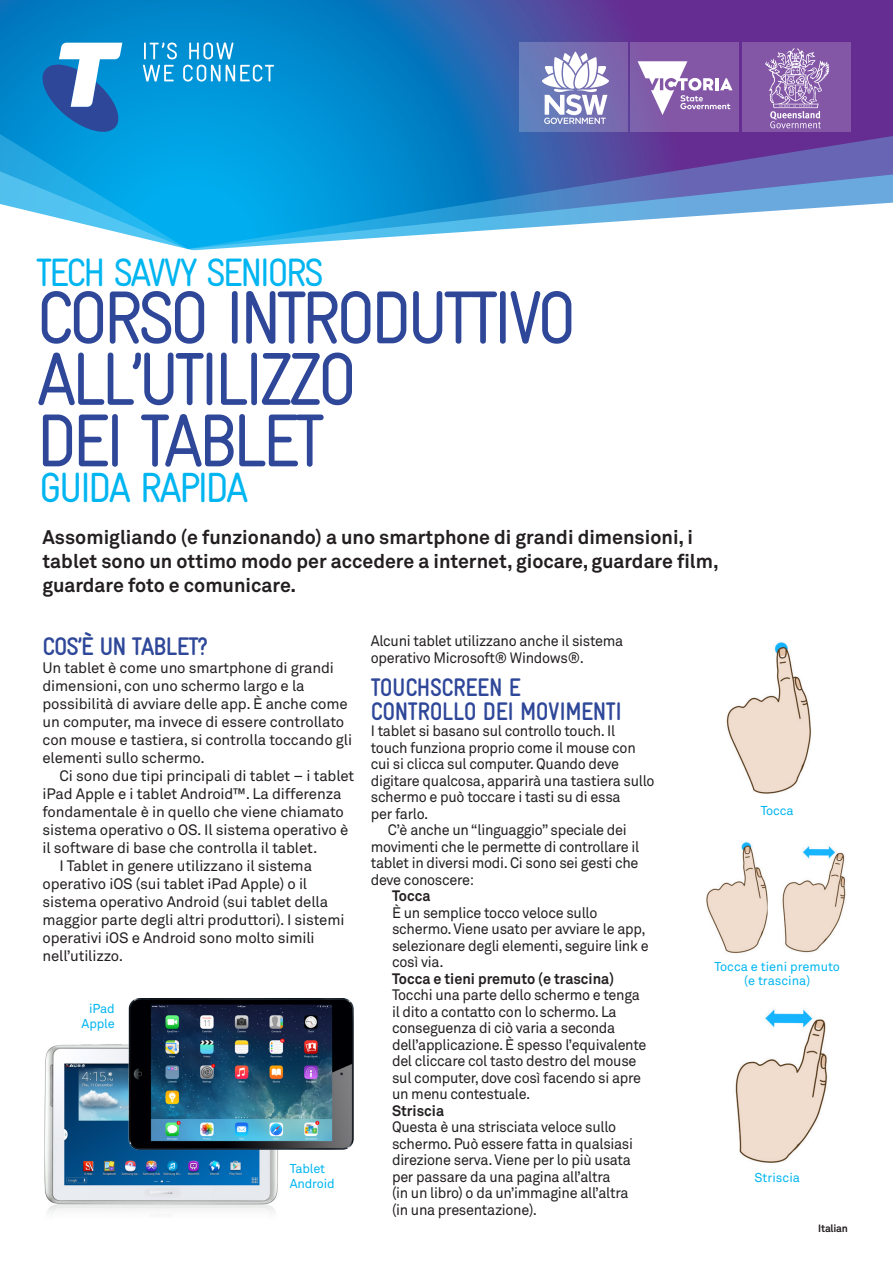
<style>
.page{position:relative;width:893px;height:1263px;background:#fff}
.page>*{position:absolute;margin:0;border:0;box-sizing:border-box;transform-origin:0 0}
.t1{font:condensed 75px/61.5px "Gravur";letter-spacing:-.075em;color:#2e4799}
.t2{font:condensed 42.3px "Gravur";letter-spacing:-.075em;color:#00b5f0}
.t3{font:condensed 39.6px "Gravur";letter-spacing:-.075em;color:#00b5f0}
.t4{font:700 condensed 25.5px/24px "Gravur";letter-spacing:-.02em;color:#2e4799;scale:.96 1}
.t5{font:700 condensed 25.5px "Gravur";letter-spacing:-.04em;color:#2e4799}
.t6{font:700 19.5px/24px "Akkurat";color:#231f20}
.t7{font:15px/16.5px "Akkurat";letter-spacing:-.02em;color:#231f20;scale:.96 1}
.t8{font:15px/18px "Akkurat";letter-spacing:-.02em;color:#231f20}
.t9{font:12.75px/15.3px "Akkurat";letter-spacing:-.01em;color:#00b5f0;text-align:center}
.t10{font:700 10.5px "Akkurat";letter-spacing:-.02em;color:#231f20}
.s1{font-weight:700}
</style>
<div class="page">
<svg style="left:0;top:0;width:893px;height:251px;background:#3f8ccb"></svg>
<svg style="left:43px;top:43px;width:79px;height:89px"></svg>
<svg style="left:144px;top:43px;width:33px;height:16px"></svg>
<svg style="left:189px;top:43px;width:45px;height:16px"></svg>
<svg style="left:143px;top:65px;width:31px;height:17px"></svg>
<svg style="left:183px;top:65px;width:37px;height:17px"></svg>
<svg style="left:226px;top:65px;width:48px;height:17px"></svg>
<img style="left:735px;top:1009px;width:93px;height:154px">
<img style="left:706px;top:842px;width:140px;height:112px">
<img style="left:726px;top:642px;width:85px;height:152px">
<img style="left:44px;top:1044px;width:234px;height:171px">
<img style="left:128px;top:999px;width:226px;height:153px">
<div style="left:630px;top:43px;width:109px;height:89px;background:#8356a6"></div>
<div style="left:742px;top:43px;width:108px;height:89px;background:#8356a6"></div>
<div style="left:520px;top:43px;width:108px;height:89px;background:linear-gradient(to right,#6380bc,#7f62ab)"></div>
<svg style="left:638px;top:61px;width:94px;height:54px"></svg>
<svg style="left:765px;top:48px;width:64px;height:80px"></svg>
<svg style="left:542px;top:52px;width:67px;height:72px"></svg>
<p class="t3" style="left:36px;top:250px;width:289px">TECH SAVVY SENIORS</p>
<p class="t1" style="left:36px;top:287px;width:542px">CORSO INTRODUTTIVO<br>ALL’UTILIZZO<br>DEI TABLET</p>
<p class="t2" style="left:39px;top:464px;width:211px">GUIDA RAPIDA</p>
<p class="t6" style="left:43px;top:525px;width:678px">Assomigliando (e funzionando) a uno smartphone di grandi dimensioni, i tablet sono un ottimo modo per accedere a internet, giocare, guardare film, guardare foto e comunicare.</p>
<p class="t5" style="left:43px;top:632px;width:167px">COS’È UN TABLET?</p>
<p class="t8" style="left:43px;top:659px;width:311px">Un tablet è come uno smartphone di grandi dimensioni, con uno schermo largo e la possibilità di avviare delle app. È anche come un computer, ma invece di essere controllato con mouse e tastiera, si controlla toccando gli elementi sullo schermo.</p>
<p class="t8" style="left:43px;top:767px;width:313px;text-indent:17px">Ci sono due tipi principali di tablet – i tablet iPad Apple e i tablet Android™. La differenza fondamentale è in quello che viene chiamato sistema operativo o OS. Il sistema operativo è il software di base che controlla il tablet.</p>
<p class="t8" style="left:43px;top:857px;width:304px;text-indent:17px">I Tablet in genere utilizzano il sistema operativo iOS (sui tablet iPad Apple) o il sistema operativo Android (sui tablet della maggior parte degli altri produttori). I sistemi operativi iOS e Android sono molto simili nell’utilizzo.</p>
<p class="t9" style="left:82px;top:1001px;width:35px">iPad<br>Apple</p>
<p class="t9" style="left:290px;top:1161px;width:47px;text-align:left">Tablet<br>Android</p>
<p class="t7" style="left:371px;top:633px;width:264px">Alcuni tablet utilizzano anche il sistema operativo Microsoft® Windows®.</p>
<p class="t4" style="left:371px;top:675px;width:263px">TOUCHSCREEN E<br>CONTROLLO DEI MOVIMENTI</p>
<p class="t7" style="left:371px;top:723px;width:297px">I tablet si basano sul controllo touch. Il touch funziona proprio come il mouse con cui si clicca sul computer. Quando deve digitare qualcosa, apparirà una tastiera sullo schermo e può toccare i tasti su di essa<br>per farlo.</p>
<p class="t7" style="left:371px;top:822px;width:281px;text-indent:17px">C’è anche un “linguaggio” speciale dei movimenti che le permette di controllare il tablet in diversi modi. Ci sono sei gesti che deve conoscere:</p>
<p class="t7" style="left:392px;top:888px;width:269px"><span class="s1">Tocca<br></span>È un semplice tocco veloce sullo schermo. Viene usato per avviare le app, selezionare degli elementi, seguire link e così via.</p>
<p class="t7" style="left:392px;top:971px;width:267px"><span class="s1">Tocca e tieni premuto (e trascina)<br></span>Tocchi una parte dello schermo e tenga il dito a contatto con lo schermo. La conseguenza di ciò varia a seconda dell’applicazione. È spesso l’equivalente del cliccare col tasto destro del mouse sul computer, dove così facendo si apre un menu contestuale.</p>
<p class="t7" style="left:392px;top:1103px;width:253px"><span class="s1">Striscia<br></span>Questa è una strisciata veloce sullo schermo. Può essere fatta in qualsiasi direzione serva. Viene per lo più usata per passare da una pagina all’altra<br>(in un libro) o da un’immagine all’altra (in una presentazione).</p>
<p class="t9" style="left:761px;top:803px;width:35px">Tocca</p>
<p class="t9" style="left:714px;top:960px;width:127px;line-height:13.8px">Tocca e tieni premuto (e trascina)</p>
<p class="t9" style="left:754px;top:1170px;width:47px">Striscia</p>
<p class="t10" style="left:818px;top:1221px;width:31px">Italian</p>
</div>
